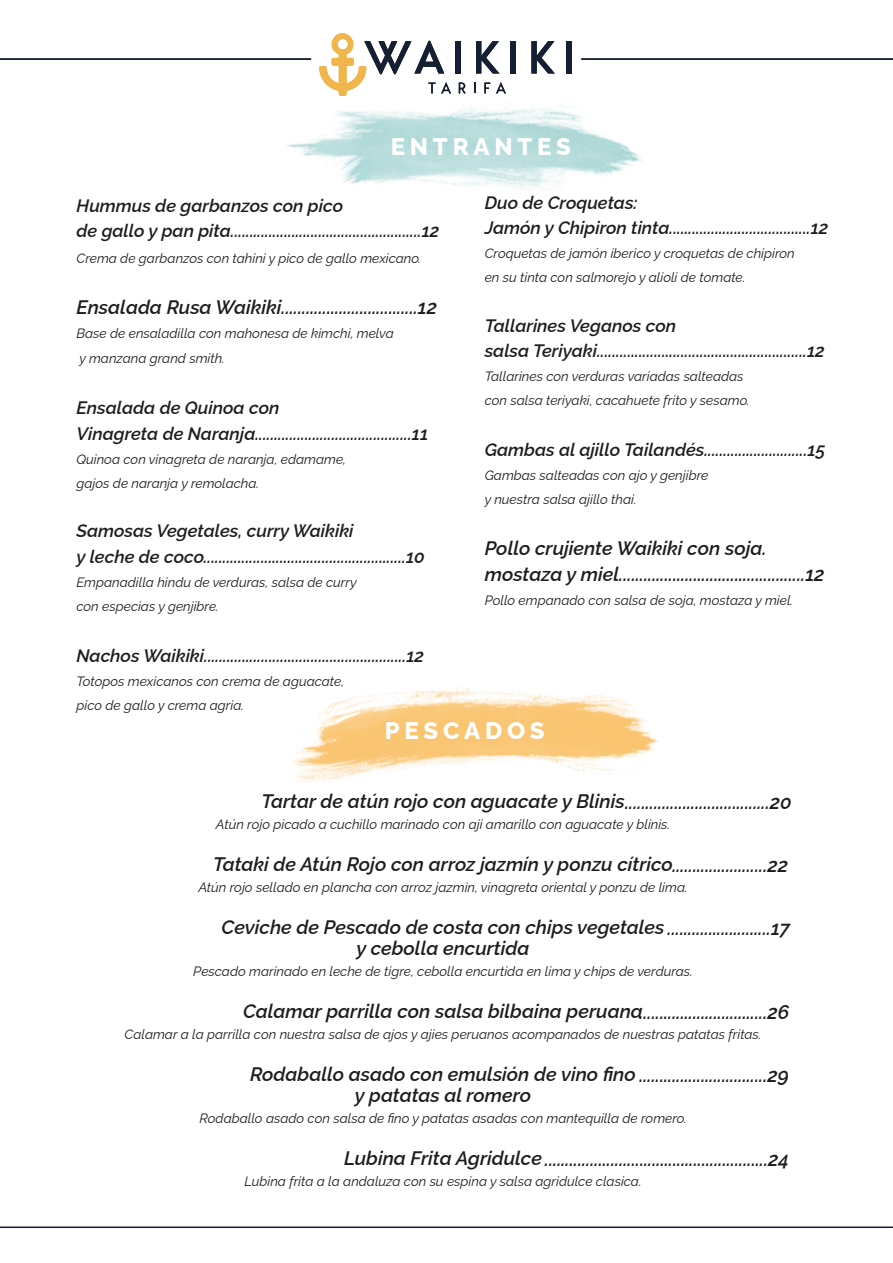
<style>
.page{position:relative;width:893px;height:1263px;background:#fff}
.page>*{position:absolute;margin:0;border:0;box-sizing:border-box;transform-origin:0 0}
.t1{font:800 24px "Raleway";letter-spacing:.2em;color:#fff}
.t2{font:italic 600 19.5px/21px "Raleway";color:#1d1d1b}
.t3{font:italic 600 18px/25.5px "Raleway";color:#1d1d1b}
.t4{font:italic 13.5px/24px "Raleway";color:#1d1d1b}
</style>
<div class="page">
<hr style="left:0;top:1226px;width:893px;height:2px;background:#141f34">
<img style="left:287px;top:41px;width:355px;height:149px">
<img style="left:293px;top:687px;width:365px;height:95px">
<hr style="left:581px;top:58px;width:312px;height:2px;background:#141f34">
<hr style="left:0;top:58px;width:311px;height:2px;background:#141f34">
<div style="left:455px;top:41px;width:6px;height:33px;background:#141f34"></div>
<svg style="left:476px;top:41px;width:23px;height:33px"></svg>
<div style="left:511px;top:41px;width:5px;height:33px;background:#141f34"></div>
<svg style="left:531px;top:41px;width:24px;height:33px"></svg>
<div style="left:566px;top:41px;width:6px;height:33px;background:#141f34"></div>
<svg style="left:459px;top:82px;width:7px;height:11px"></svg>
<svg style="left:484px;top:82px;width:6px;height:11px"></svg>
<svg style="left:496px;top:82px;width:10px;height:11px"></svg>
<svg style="left:319px;top:33px;width:132px;height:63px"></svg>
<h1 class="t1" style="left:391px;top:127px;width:182px">ENTRANTES</h1>
<h3 class="t3" style="left:76px;top:191px;width:364px">Hummus de garbanzos con pico<br>de gallo y pan pita..................................................12</h3>
<p class="t4" style="left:76px;top:244px;width:346px">Crema de garbanzos con tahini y pico de gallo mexicano.</p>
<h2 class="t2" style="left:76px;top:294px;width:362px">Ensalada Rusa Waikiki.................................12</h2>
<p class="t4" style="left:76px;top:319px;width:319px;line-height:25.5px">Base de ensaladilla con mahonesa de kimchi, melva y manzana grand smith.</p>
<h3 class="t3" style="left:76px;top:393px;width:353px">Ensalada de Quinoa con<br>Vinagreta de Naranja.........................................11</h3>
<p class="t4" style="left:76px;top:445px;width:271px">Quinoa con vinagreta de naranja, edamame, gajos de naranja y remolacha.</p>
<h3 class="t3" style="left:76px;top:516px;width:350px">Samosas Vegetales, curry Waikiki<br>y leche de coco.....................................................10</h3>
<p class="t4" style="left:76px;top:568px;width:282px">Empanadilla hindu de verduras, salsa de curry con especias y genjibre.</p>
<h3 class="t3" style="left:76px;top:641px;width:349px">Nachos Waikiki.....................................................12</h3>
<p class="t4" style="left:76px;top:667px;width:269px">Totopos mexicanos con crema de aguacate, pico de gallo y crema agria.</p>
<h3 class="t3" style="left:485px;top:188px;width:345px">Duo de Croquetas:<br>Jamón y Chipiron tinta.....................................12</h3>
<p class="t4" style="left:485px;top:240px;width:312px">Croquetas de jamón iberico y croquetas de chipiron en su tinta con salmorejo y alioli de tomate.</p>
<h3 class="t3" style="left:485px;top:311px;width:342px">Tallarines Veganos con<br>salsa Teriyaki.......................................................12</h3>
<p class="t4" style="left:485px;top:363px;width:266px">Tallarines con verduras variadas salteadas con salsa teriyaki, cacahuete frito y sesamo.</p>
<h3 class="t3" style="left:485px;top:435px;width:342px">Gambas al ajillo Tailandés...........................15</h3>
<p class="t4" style="left:485px;top:462px;width:225px">Gambas salteadas con ajo y genjibre y nuestra salsa ajillo thai.</p>
<h2 class="t2" style="left:485px;top:533px;width:341px;line-height:25.5px">Pollo crujiente Waikiki con soja. mostaza y miel.............................................12</h2>
<p class="t4" style="left:485px;top:586px;width:310px">Pollo empanado con salsa de soja, mostaza y miel.</p>
<h1 class="t1" style="left:385px;top:711px;width:162px">PESCADOS</h1>
<h2 class="t2" style="left:261px;top:789px;width:532px">Tartar de atún rojo con aguacate y Blinis...................................20</h2>
<p class="t4" style="left:216px;top:810px;width:456px">Atún rojo picado a cuchillo marinado con aji amarillo con aguacate y blinis.</p>
<h2 class="t2" style="left:213px;top:851px;width:576px">Tataki de Atún Rojo con arroz jazmín y ponzu cítrico.......................22</h2>
<p class="t4" style="left:198px;top:873px;width:491px">Atún rojo sellado en plancha con arroz jazmin, vinagreta oriental y ponzu de lima.</p>
<h2 class="t2" style="left:356px;top:914px;width:435px;text-indent:-135px">Ceviche de Pescado de costa con chips vegetales .........................17 y cebolla encurtida</h2>
<p class="t4" style="left:193px;top:957px;width:501px">Pescado marinado en leche de tigre, cebolla encurtida en lima y chips de verduras.</p>
<h2 class="t2" style="left:243px;top:998px;width:401px">Calamar parrilla con salsa bilbaina peruana</h2>
<p class="t4" style="left:125px;top:1020px;width:638px">Calamar a la parrilla con nuestra salsa de ajos y ajies peruanos acompanados de nuestras patatas fritas.</p>
<h2 class="t2" style="left:355px;top:1061px;width:436px;text-indent:-105px">Rodaballo asado con emulsión de vino fino ...............................29 y patatas al romero</h2>
<p class="t4" style="left:200px;top:1104px;width:488px">Rodaballo asado con salsa de fino y patatas asadas con mantequilla de romero.</p>
<h2 class="t2" style="left:344px;top:1146px;width:447px">Lubina Frita Agridulce......................................................24</h2>
<p class="t4" style="left:244px;top:1167px;width:399px">Lubina frita a la andaluza con su espina y salsa agridulce clasica.</p>
<h2 class="t2" style="left:639px;top:999px;width:151px">...............................26</h2>
</div>
